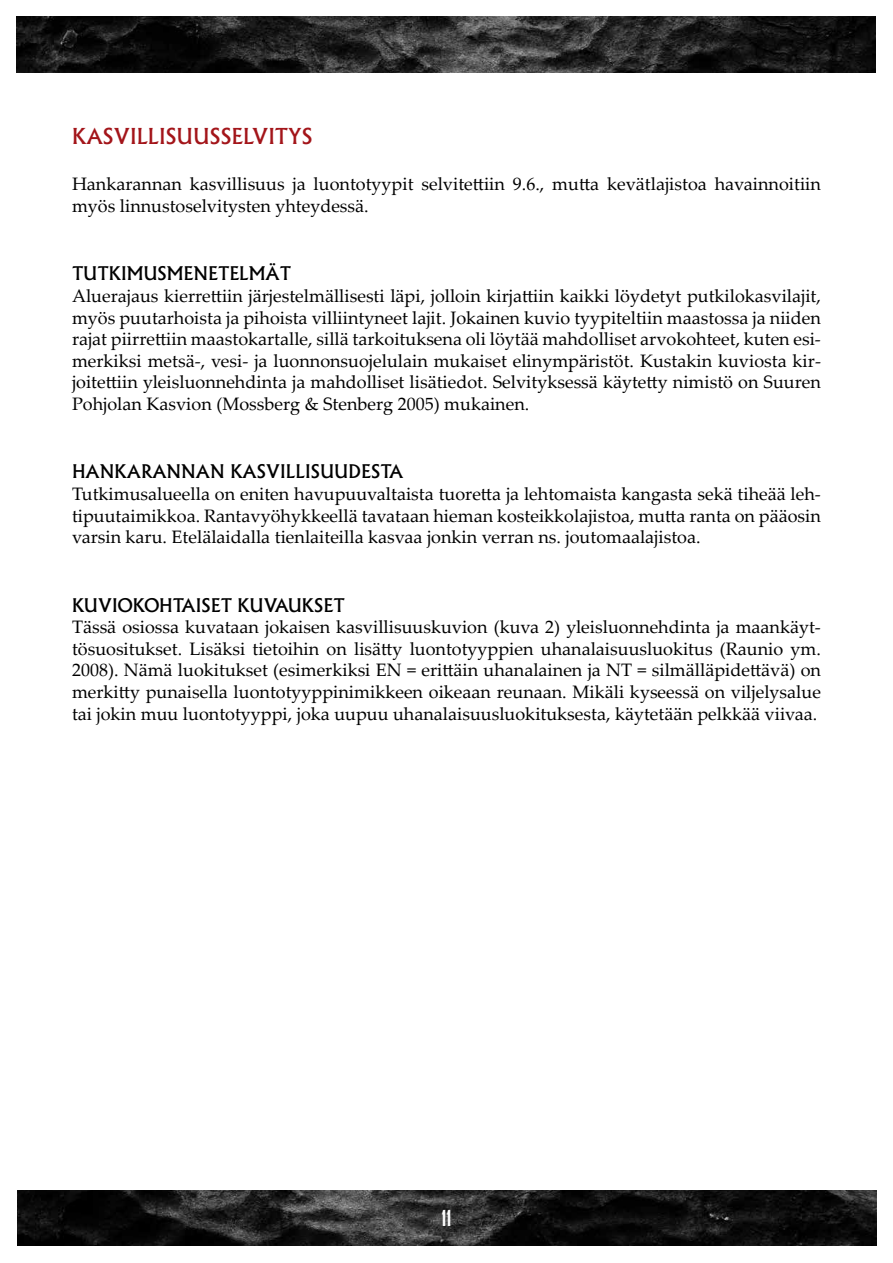
<style>
.page{position:relative;width:893px;height:1263px;background:#fff}
.page>*{position:absolute;margin:0;border:0;box-sizing:border-box;transform-origin:0 0}
.t1{font:500 21px "Albertus";color:#a3151a}
.t2{font:700 21px "Agency FB";color:#fff}
.t3{font:18px/21.6px "Palatino Linotype";color:#000;text-align:justify}
.t4{font:500 18px "Albertus";color:#000}
</style>
<div class="page">
<img style="left:17px;top:17px;width:859px;height:55px">
<img style="left:17px;top:1191px;width:859px;height:55px">
<p class="t1" style="left:72px;top:123px;width:242px">KASVILLISUUSSELVITYS</p>
<p class="t3" style="left:72px;top:173px;width:750px">Hankarannan kasvillisuus ja luontotyypit selvitettiin 9.6., mutta kevätlajistoa havainnoitiin myös linnustoselvitysten yhteydessä.</p>
<p class="t4" style="left:72px;top:263px;width:215px">TUTKIMUSMEN ETELMÄT</p>
<p class="t3" style="left:72px;top:284px;width:750px">Aluerajaus kierrettiin järjestelmällisesti läpi, jolloin kirjattiin kaikki löydetyt putkilokasvilajit, myös puutarhoista ja pihoista villiintyneet lajit. Jokainen kuvio tyypiteltiin maastossa ja niiden rajat piirrettiin maastokartalle, sillä tarkoituksena oli löytää mahdolliset arvokohteet, kuten esi&shy;merkiksi metsä-, vesi- ja luonnonsuojelulain mukaiset elinympäristöt. Kustakin kuviosta kir&shy;joitettiin yleisluonnehdinta ja mahdolliset lisätiedot. Selvityksessä käytetty nimistö on Suuren Pohjolan Kasvion (Mossberg &amp; Stenberg 2005) mukainen.</p>
<p class="t4" style="left:72px;top:461px;width:321px">HANKARANNAN KASVILLISUUDESTA</p>
<p class="t3" style="left:72px;top:482px;width:750px">Tutkimusalueella on eniten havupuuvaltaista tuoretta ja lehtomaista kangasta sekä tiheää leh&shy;tipuutaimikkoa. Rantavyöhykkeellä tavataan hieman kosteikkolajistoa, mutta ranta on pääosin varsin karu. Etelälaidalla tienlaiteilla kasvaa jonkin verran ns. joutomaalajistoa.</p>
<p class="t4" style="left:72px;top:594px;width:100px">KUVIOKOHTA</p>
<p class="t4" style="left:196px;top:594px;width:145px">ISET KUVAUKSET</p>
<p class="t3" style="left:72px;top:616px;width:750px">Tässä osiossa kuvataan jokaisen kasvillisuuskuvion (kuva 2) yleisluonnehdinta ja maankäyt&shy;tösuositukset. Lisäksi tietoihin on lisätty luontotyyppien uhanalaisuusluokitus (Raunio ym.<br>2008). Nämä luokitukset (esimerkiksi EN = erittäin uhanalainen ja NT = silmälläpidettävä) on merkitty punaisella luontotyyppinimikkeen oikeaan reunaan. Mikäli kyseessä on viljelysalue tai jokin muu luontotyyppi, joka uupuu uhanalaisuusluokituksesta, käytetään pelkkää viivaa.</p>
<p class="t2" style="left:442px;top:1205px;width:11px">11</p>
</div>
